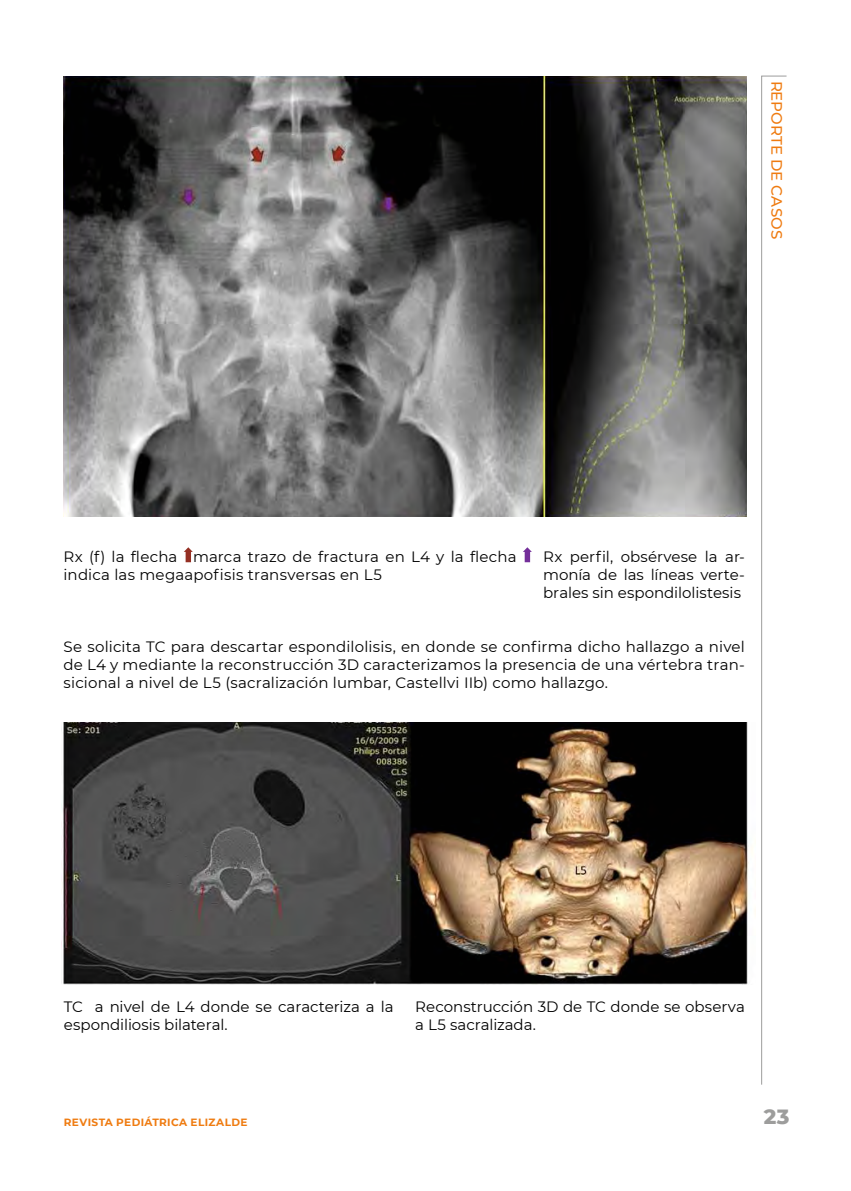
<style>
.page{position:relative;width:851px;height:1191px;background:#fff}
.page>*{position:absolute;margin:0;border:0;box-sizing:border-box;transform-origin:0 0}
.t1{font:800 21px "Montserrat";color:#9d9d9c}
.t2{font:15px/18px "Montserrat";letter-spacing:.005em;color:#000}
.t3{font:500 15px "Montserrat";color:#ef7b10}
.t4{font:700 10.5px "Montserrat";letter-spacing:.035em;color:#ef7b10}
</style>
<div class="page">
<svg style="left:761px;top:75px;width:26px;height:1010px"></svg>
<img style="left:64px;top:76px;width:682px;height:441px">
<svg style="left:184px;top:547px;width:9px;height:15px"></svg>
<svg style="left:523px;top:547px;width:8px;height:15px"></svg>
<img style="left:61px;top:722px;width:688px;height:262px">
<p class="t3" style="left:787px;top:81px;width:160px;rotate:90deg">REPORTE DE CASOS</p>
<p class="t2" style="left:64px;top:547px;width:454px">Rx (f) la flecha marca trazo de fractura en L4 y la flecha indica las megaapofisis transversas en L5</p>
<p class="t2" style="left:543px;top:547px;width:203px;text-align:justify">Rx perfil, obsérvese la ar&shy;monía de las líneas verte&shy;brales sin espondilolistesis</p>
<p class="t2" style="left:64px;top:637px;width:682px;text-align:justify">Se solicita TC para descartar espondilolisis, en donde se confirma dicho hallazgo a nivel de L4 y mediante la reconstrucción 3D caracterizamos la presencia de una vértebra tran&shy;sicional a nivel de L5 (sacralización lumbar, Castellvi IIb) como hallazgo.</p>
<p class="t2" style="left:64px;top:997px;width:331px">TC a nivel de L4 donde se caracteriza a la espondiliosis bilateral.</p>
<p class="t2" style="left:415px;top:997px;width:331px">Reconstrucción 3D de TC donde se observa a L5 sacralizada.</p>
<p class="t4" style="left:64px;top:1114px;width:185px">REVISTA PEDIÁTRICA ELIZALDE</p>
<h1 class="t1" style="left:763px;top:1101px;width:27px">23</h1>
</div>
